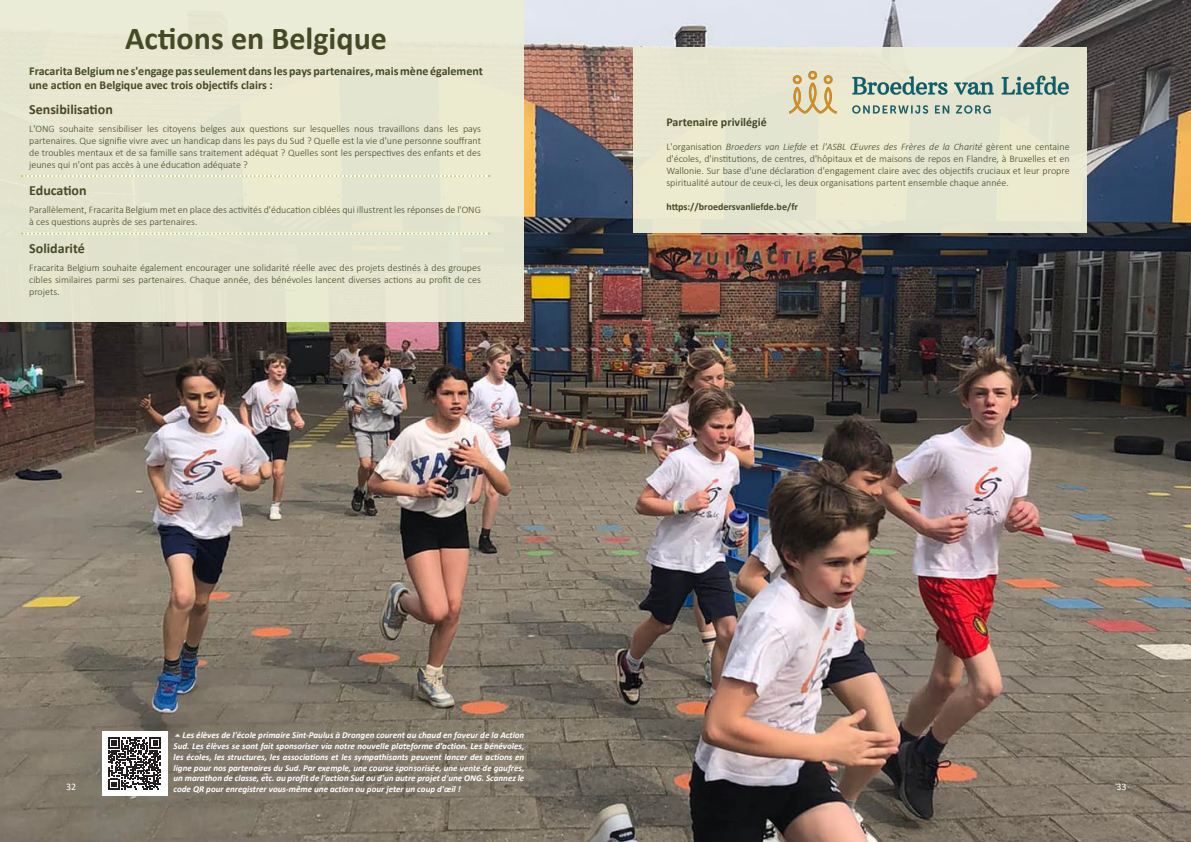
<style>
.page{position:relative;width:1191px;height:842px;background:#fff}
.page>*{position:absolute;margin:0;border:0;box-sizing:border-box;transform-origin:0 0}
.hoofdtitel{font:700 32px "Calibri";color:#454a26}
.t1{font:700 14px "Calibri";color:#454a26}
.t2{font:700 12px/14.4px "Calibri";color:#454a26}
.t3{font:300 10px/12px "Calibri";color:#454a26;text-align:justify}
.t4{font:700 10px "Calibri";color:#454a26}
.t5{font:10px "Calibri";color:#fff}
.t6{font:italic 700 9px/10.8px "Calibri";color:#fff;text-align:justify}
.s1{font-style:italic}
</style>
<div class="page">
<img style="left:0;top:0;width:1191px;height:842px">
<div style="left:0;top:0;width:524px;height:322px;background:#e6e6cf"></div>
<svg style="left:22px;top:175px;width:467px;height:2px"></svg>
<svg style="left:22px;top:233px;width:467px;height:2px"></svg>
<div style="left:633px;top:48px;width:454px;height:185px;background:#e7e6cf"></div>
<img style="left:789px;top:70px;width:280px;height:44px">
<div style="left:102px;top:731px;width:65px;height:65px;background:#fff"></div>
<svg style="left:108px;top:737px;width:53px;height:53px"></svg>
<svg style="left:175px;top:734px;width:6px;height:3px"></svg>
<p class="hoofdtitel" style="left:125px;top:15px;width:263px">Actions en Belgique</p>
<p class="t2" style="left:29px;top:63px;width:455px">Fracarita Belgium ne s'engage pas seulement dans les pays partenaires, mais mène également une action en Belgique avec trois objectifs clairs :</p>
<p class="t1" style="left:29px;top:99px;width:85px">Sensibilisation</p>
<p class="t3" style="left:29px;top:122px;width:453px">L'ONG souhaite sensibiliser les citoyens belges aux questions sur lesquelles nous travaillons dans les pays partenaires. Que signifie vivre avec un handicap dans les pays du Sud ? Quelle est la vie d'une personne souffrant de troubles mentaux et de sa famille sans traitement adéquat ? Quelles sont les perspectives des enfants et des jeunes qui n'ont pas accès à une éducation adéquate ?</p>
<p class="t1" style="left:29px;top:180px;width:59px">Education</p>
<p class="t3" style="left:29px;top:204px;width:453px">Parallèlement, Fracarita Belgium met en place des activités d'éducation ciblées qui illustrent les réponses de l'ONG à ces questions auprès de ses partenaires.</p>
<p class="t1" style="left:29px;top:238px;width:57px">Solidarité</p>
<p class="t3" style="left:29px;top:261px;width:453px">Fracarita Belgium souhaite également encourager une solidarité réelle avec des projets destinés à des groupes cibles similaires parmi ses partenaires. Chaque année, des bénévoles lancent diverses actions au profit de ces projets.</p>
<p class="t2" style="left:666px;top:114px;width:102px">Partenaire privilégié</p>
<p class="t3" style="left:666px;top:140px;width:405px">L'organisation <span class="s1">Broeders van Liefde</span> et <span class="s1">l'ASBL Œuvres des Frères de la Charité</span> gèrent une centaine d'écoles, d'institutions, de centres, d'hôpitaux et de maisons de repos en Flandre, à Bruxelles et en Wallonie. Sur base d'une déclaration d'engagement claire avec des objectifs cruciaux et leur propre spiritualité autour de ceux-ci, les deux organisations partent ensemble chaque année.</p>
<p class="t4" style="left:666px;top:199px;width:133px">https://broedersvanliefde.be/fr</p>
<p class="t6" style="left:173px;top:729px;width:352px;text-indent:9px">Les élèves de l'école primaire Sint-Paulus à Drongen courent au chaud en faveur de la Action Sud. Les élèves se sont fait sponsoriser via notre nouvelle plateforme d'action. Les bénévoles, les écoles, les structures, les associations et les sympathisants peuvent lancer des actions en ligne pour nos partenaires du Sud. Par exemple, une course sponsorisée, une vente de gaufres, un marathon de classe, etc. au profit de l'action Sud ou d'un autre projet d'une ONG. Scannez le code QR pour enregistrer vous-même une action ou pour jeter un coup d'œil !</p>
<p class="t5" style="left:66px;top:779px;width:12px">32</p>
<p class="t5" style="left:1116px;top:779px;width:12px">33</p>
</div>
